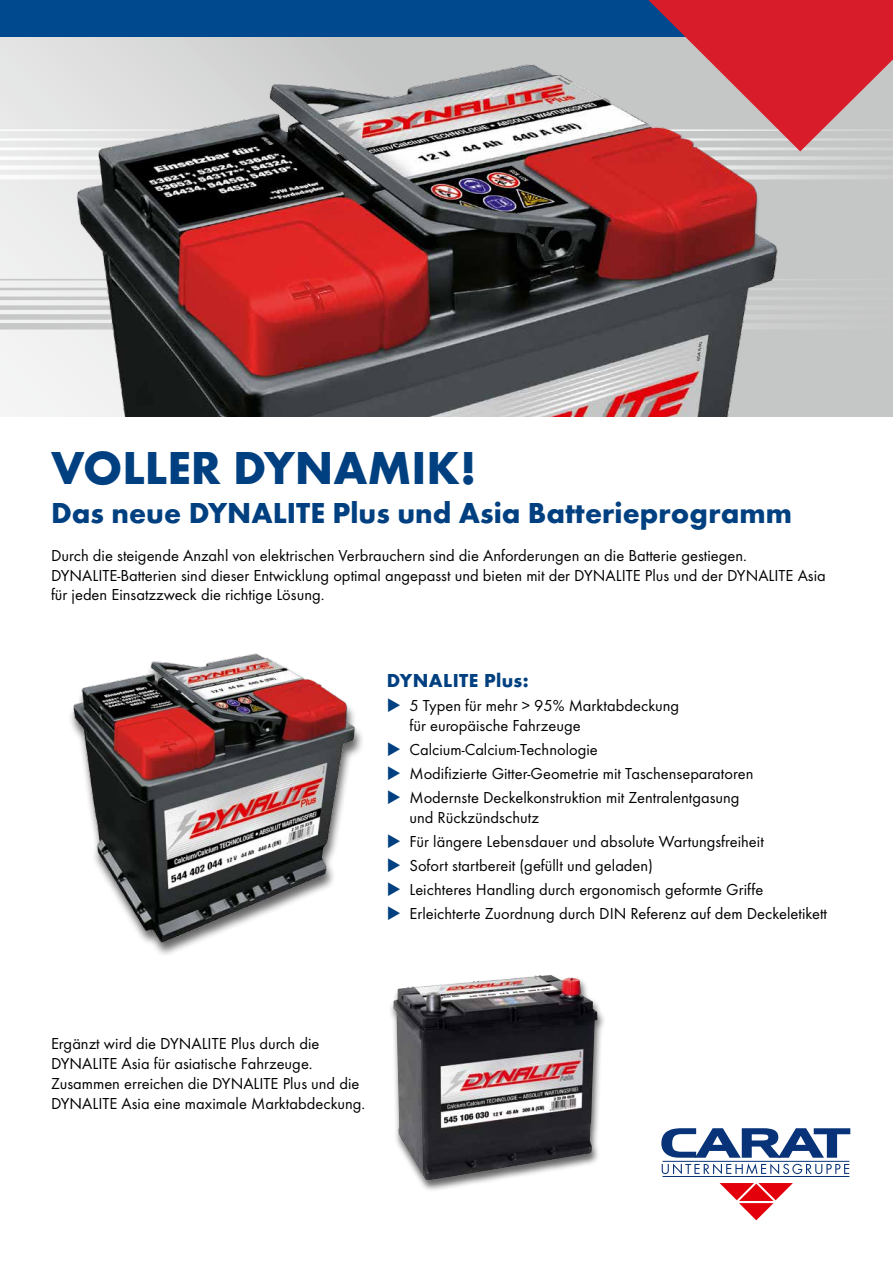
<style>
.page{position:relative;width:893px;height:1263px;background:#fff}
.page>*{position:absolute;margin:0;border:0;box-sizing:border-box;transform-origin:0 0}
.t1{font:700 48px "Futura T";color:#004080}
.t2{font:700 30px "Futura T";color:#004080}
.t3{font:700 19.5px "Futura T";letter-spacing:.02em;color:#004080}
.t4{font:16.5px/19.8px "Futura T";color:#000}
.s1{color:#004080}
</style>
<div class="page">
<div style="left:0;top:0;width:893px;height:417px;background:#c5c6c6"></div>
<img style="left:0;top:179px;width:778px;height:238px">
<div style="left:389px;top:974px;width:216px;height:218px;background:#000;opacity:.6"></div>
<img style="left:393px;top:975px;width:204px;height:205px">
<img style="left:70px;top:653px;width:292px;height:302px">
<svg style="left:661px;top:1128px;width:189px;height:46px"></svg>
<hr style="left:662px;top:1161px;width:187px;height:1px;background:#093379">
<hr style="left:662px;top:1176px;width:187px;height:1px;background:#093379">
<svg style="left:719px;top:1183px;width:74px;height:37px"></svg>
<svg style="left:0;top:0;width:893px;height:179px"></svg>
<h1 class="t1" style="left:51px;top:439px;width:427px">VOLLER DYNAMIK!</h1>
<h2 class="t2" style="left:51px;top:495px;width:743px">Das neue DYNALITE Plus und Asia Batterieprogramm</h2>
<p class="t4" style="left:51px;top:545px;width:776px">Durch die steigende Anzahl von elektrischen Verbrauchern sind die Anforderungen an die Batterie gestiegen.<br>DYNALITE-Batterien sind dieser Entwicklung optimal angepasst und bieten mit der DYNALITE Plus und der DYNALITE Asia für jeden Einsatzzweck die richtige Lösung.</p>
<p class="t3" style="left:387px;top:669px;width:143px">DYNALITE Plus:</p>
<p class="t4" style="left:409px;top:696px;width:271px;text-indent:-23px"><span class="s1">◆</span> 5 Typen für mehr &gt; 95% Marktabdeckung für europäische Fahrzeuge</p>
<p class="t4" style="left:387px;top:740px;width:212px"><span class="s1">◆</span> Calcium-Calcium-Technologie</p>
<p class="t4" style="left:387px;top:764px;width:368px"><span class="s1">◆</span> Modifizierte Gitter-Geometrie mit Taschenseparatoren</p>
<p class="t4" style="left:409px;top:788px;width:332px;text-indent:-23px"><span class="s1">◆</span> Modernste Deckelkonstruktion mit Zentralentgasung und Rückzündschutz</p>
<p class="t4" style="left:387px;top:832px;width:378px"><span class="s1">◆</span> Für längere Lebensdauer und absolute Wartungsfreiheit</p>
<p class="t4" style="left:387px;top:856px;width:268px"><span class="s1">◆</span> Sofort startbereit (gefüllt und geladen)</p>
<p class="t4" style="left:387px;top:880px;width:378px"><span class="s1">◆</span> Leichteres Handling durch ergonomisch geformte Griffe</p>
<p class="t4" style="left:387px;top:904px;width:442px"><span class="s1">◆</span> Erleichterte Zuordnung durch DIN Referenz auf dem Deckeletikett</p>
<p class="t4" style="left:51px;top:1034px;width:316px">Ergänzt wird die DYNALITE Plus durch die DYNALITE Asia für asiatische Fahrzeuge.<br>Zusammen erreichen die DYNALITE Plus und die DYNALITE Asia eine maximale Marktabdeckung.</p>
</div>
